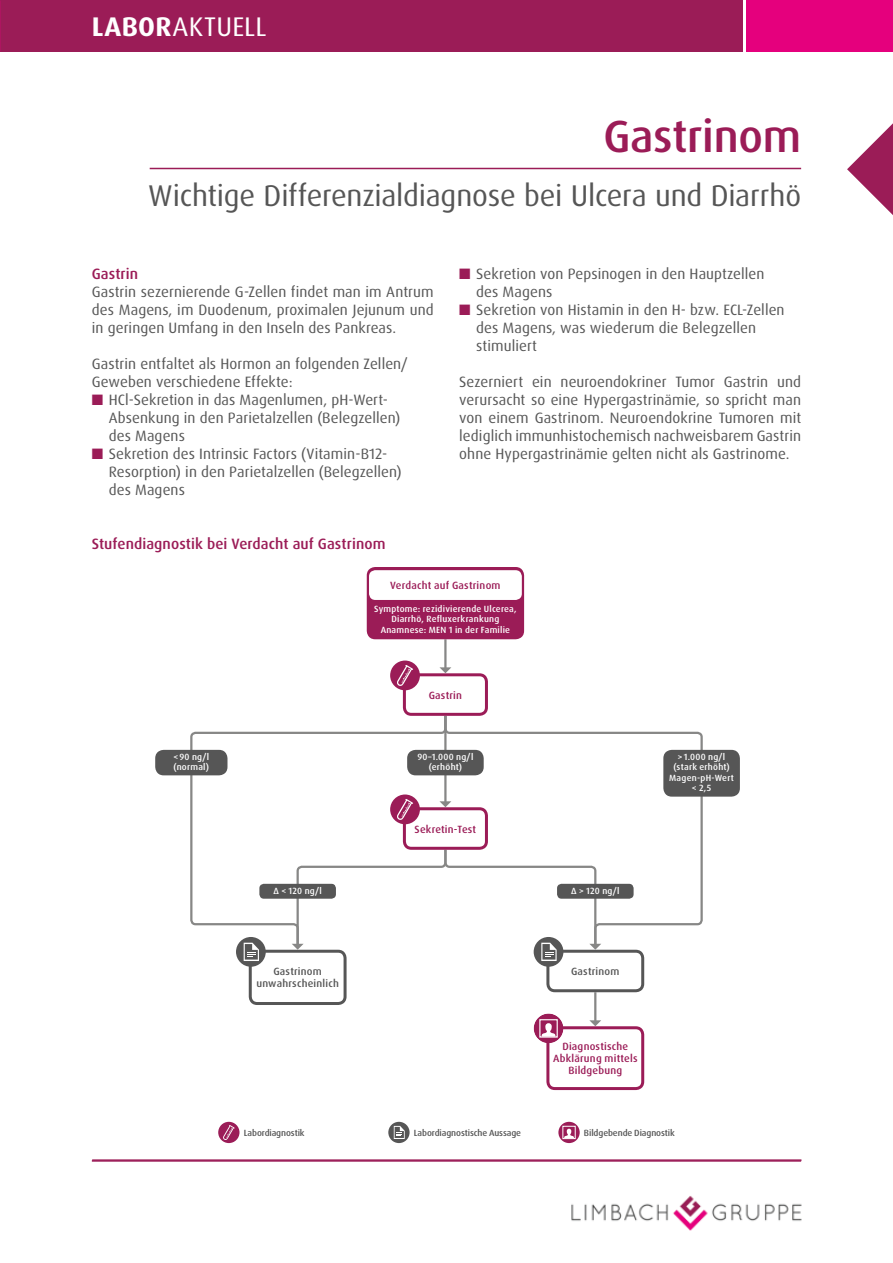
<style>
.page{position:relative;width:893px;height:1263px;background:#fff}
.page>*{position:absolute;margin:0;border:0;box-sizing:border-box;transform-origin:0 0}
.t1{font:500 45px "Dax Pro";letter-spacing:-.005em;color:#9b1c57}
.t2{font:30px "Dax Pro";letter-spacing:-.005em;color:#565656}
.t3{font:27px "Dax Pro";letter-spacing:.01em;color:#fff}
.t4{font:15px/18px "Dax Pro";letter-spacing:.005em;color:#565656}
.t5{font:500 15px "Dax Pro";letter-spacing:.005em;color:#9b1c57}
.t6{font:500 10.5px/12px "Dax Pro";letter-spacing:.02em;color:#9b1c57;text-align:center}
.t7{font:500 10.5px "Dax Pro";letter-spacing:.02em;color:#565656}
.t8{font:500 9px/10.5px "Dax Pro";letter-spacing:.025em;color:#fff;text-align:center}
.t9{font:500 9px "Dax Pro";letter-spacing:-.01em;color:#565656}
.s1{font-weight:700}
.s2{color:#9b1c57}
</style>
<div class="page">
<hr style="left:92px;top:1159px;width:709px;height:2px;background:#9b1c57">
<img style="left:571px;top:1196px;width:231px;height:35px">
<svg style="left:847px;top:123px;width:46px;height:92px"></svg>
<hr style="left:150px;top:168px;width:651px;height:1px;background:#9b1c57">
<div style="left:0;top:0;width:742px;height:51px;background:#9b1c57"></div>
<div style="left:746px;top:0;width:147px;height:51px;background:#e5007d"></div>
<hr style="left:594px;top:992px;width:2px;height:30px;background:#878786">
<svg style="left:448px;top:731px;width:256px;height:195px"></svg>
<svg style="left:189px;top:716px;width:259px;height:232px"></svg>
<hr style="left:444px;top:639px;width:3px;height:30px;background:#878786">
<div style="left:367px;top:567px;width:157px;height:72px;background:#9b1c57;border-radius:9px"></div>
<div style="left:403px;top:673px;width:85px;height:43px;border:3px solid #9b1c57;border-radius:7px"></div>
<div style="left:404px;top:809px;width:82px;height:39px;background:#fff;border-radius:7px"></div>
<div style="left:403px;top:807px;width:85px;height:43px;border:3px solid #9b1c57;border-radius:7px"></div>
<div style="left:546px;top:950px;width:98px;height:42px;border:3px solid #565656;border-radius:7px"></div>
<div style="left:249px;top:950px;width:98px;height:55px;border:3px solid #565656;border-radius:7px"></div>
<div style="left:546px;top:1026px;width:98px;height:64px;border:3px solid #9b1c57;border-radius:7px"></div>
<div style="left:369px;top:570px;width:153px;height:30px;background:#fff;border-radius:6px"></div>
<div style="left:390px;top:660px;width:30px;height:30px;background:#9b1c57;border-radius:50%"></div>
<svg style="left:397px;top:665px;width:16px;height:21px"></svg>
<div style="left:390px;top:794px;width:30px;height:30px;background:#9b1c57;border-radius:50%"></div>
<svg style="left:397px;top:799px;width:16px;height:21px"></svg>
<div style="left:155px;top:750px;width:72px;height:25px;background:#565656;border-radius:9px"></div>
<div style="left:407px;top:750px;width:77px;height:25px;background:#565656;border-radius:9px"></div>
<div style="left:663px;top:750px;width:77px;height:47px;background:#565656;border-radius:9px"></div>
<div style="left:557px;top:884px;width:77px;height:15px;background:#565656;border-radius:4px"></div>
<div style="left:259px;top:884px;width:77px;height:15px;background:#565656;border-radius:4px"></div>
<svg style="left:439px;top:667px;width:12px;height:6px"></svg>
<svg style="left:439px;top:801px;width:12px;height:6px"></svg>
<svg style="left:589px;top:1020px;width:12px;height:6px"></svg>
<div style="left:534px;top:937px;width:29px;height:30px;background:#565656;border-radius:50%"></div>
<svg style="left:292px;top:847px;width:309px;height:114px"></svg>
<div style="left:236px;top:937px;width:30px;height:30px;background:#565656;border-radius:50%"></div>
<svg style="left:244px;top:943px;width:15px;height:18px"></svg>
<div style="left:218px;top:1122px;width:21px;height:21px;background:#9b1c57;border-radius:50%"></div>
<svg style="left:223px;top:1125px;width:12px;height:15px"></svg>
<svg style="left:388px;top:1122px;width:22px;height:21px"></svg>
<svg style="left:394px;top:1126px;width:11px;height:13px"></svg>
<svg style="left:558px;top:1122px;width:22px;height:21px"></svg>
<svg style="left:564px;top:1129px;width:10px;height:8px"></svg>
<div style="left:562px;top:1126px;width:14px;height:13px;border:1px solid #fff"></div>
<div style="left:534px;top:1013px;width:29px;height:30px;background:#9b1c57;border-radius:50%"></div>
<svg style="left:542px;top:1023px;width:14px;height:12px"></svg>
<div style="left:539px;top:1019px;width:19px;height:18px;border:1px solid #fff"></div>
<hr style="left:92px;top:1160px;width:709px;height:2px;background:#9b1c57">
<h3 class="t3" style="left:92px;top:9px;width:176px"><span class="s1">LABOR</span>AKTUELL</h3>
<h1 class="t1" style="left:603px;top:108px;width:199px">Gastrinom</h1>
<h2 class="t2" style="left:148px;top:177px;width:654px">Wichtige Differenzialdiagnose bei Ulcera und Diarrhö</h2>
<p class="t5" style="left:92px;top:264px;width:48px">Gastrin</p>
<p class="t4" style="left:92px;top:283px;width:343px;text-align:justify">Gastrin sezernierende G-Zellen findet man im Antrum des Magens, im Duodenum, proximalen Jejunum und in geringen Umfang in den Inseln des Pankreas.</p>
<p class="t4" style="left:92px;top:355px;width:318px">Gastrin entfaltet als Hormon an folgenden Zellen/<br>Geweben verschiedene Effekte:</p>
<p class="t4" style="left:109px;top:391px;width:293px;text-indent:-17px"><span class="s2">■</span> HCl-Sekretion in das Magenlumen, pH-Wert-<br>Absenkung in den Parietalzellen (Belegzellen) des Magens</p>
<p class="t4" style="left:109px;top:445px;width:294px;text-indent:-17px"><span class="s2">■</span> Sekretion des Intrinsic Factors (Vitamin-B12-<br>Resorption) in den Parietalzellen (Belegzellen) des Magens</p>
<p class="t5" style="left:92px;top:534px;width:295px">Stufendiagnostik bei Verdacht auf Gastrinom</p>
<p class="t4" style="left:476px;top:265px;width:290px;text-indent:-17px"><span class="s2">■</span> Sekretion von Pepsinogen in den Hauptzellen des Magens</p>
<p class="t4" style="left:476px;top:301px;width:310px;text-indent:-17px"><span class="s2">■</span> Sekretion von Histamin in den H- bzw. ECL-Zellen des Magens, was wiederum die Belegzellen stimuliert</p>
<p class="t4" style="left:459px;top:373px;width:343px;text-align:justify">Sezerniert ein neuroendokriner Tumor Gastrin und verursacht so eine Hypergastrinämie, so spricht man von einem Gastrinom. Neuroendokrine Tumoren mit lediglich immunhistochemisch nachweisbarem Gastrin ohne Hypergastrinämie gelten nicht als Gastrinome.</p>
<p class="t6" style="left:390px;top:580px;width:112px">Verdacht auf Gastrinom</p>
<p class="t8" style="left:374px;top:604px;width:144px">Symptome: rezidivierende Ulcerea,<br>Diarrhö, Refluxerkrankung<br>Anamnese: MEN 1 in der Familie</p>
<p class="t6" style="left:429px;top:689px;width:35px">Gastrin</p>
<p class="t8" style="left:174px;top:751px;width:37px;text-align:left">&lt;90 ng/l (normal)</p>
<p class="t8" style="left:417px;top:751px;width:57px">90–1.000 ng/l (erhöht)</p>
<p class="t8" style="left:669px;top:751px;width:66px">&gt;1.000 ng/l (stark erhöht)<br>Magen-pH-Wert &lt; 2,5</p>
<p class="t6" style="left:415px;top:823px;width:63px">Sekretin-Test</p>
<p class="t8" style="left:273px;top:885px;width:50px">∆ &lt; 120 ng/l</p>
<p class="t8" style="left:571px;top:885px;width:50px">∆ &gt; 120 ng/l</p>
<p class="t7" style="left:273px;top:964px;width:50px">Gastrinom</p>
<p class="t7" style="left:571px;top:964px;width:50px">Gastrinom</p>
<p class="t7" style="left:256px;top:976px;width:84px">unwahrscheinlich</p>
<p class="t9" style="left:244px;top:1127px;width:62px">Labordiagnostik</p>
<p class="t9" style="left:414px;top:1127px;width:109px">Labordiagnostische Aussage</p>
<p class="t6" style="left:553px;top:1040px;width:86px">Diagnostische<br>Abklärung mittels<br>Bildgebung</p>
<p class="t9" style="left:584px;top:1127px;width:92px">Bildgebende Diagnostik</p>
</div>
